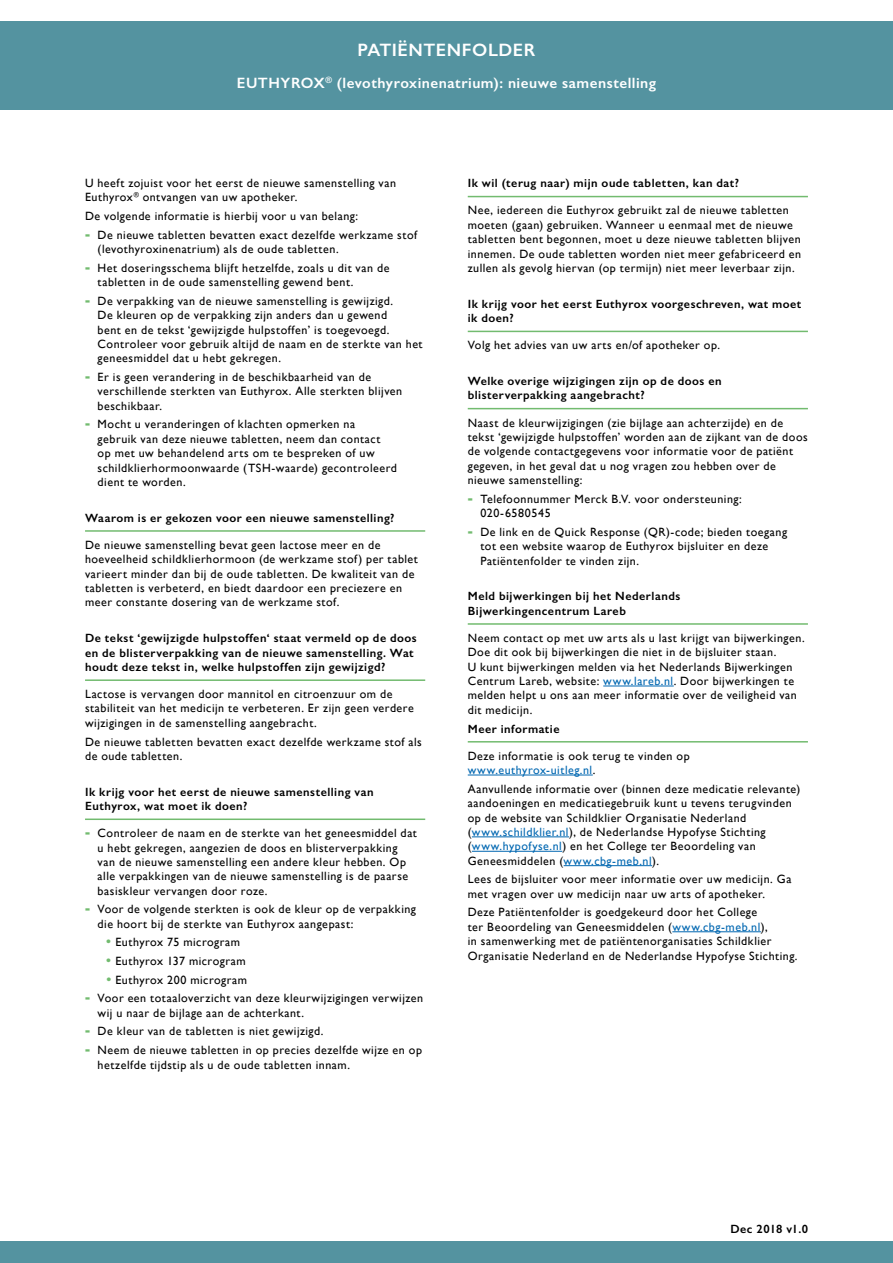
<style>
.page{position:relative;width:893px;height:1263px;background:#fff}
.page>*{position:absolute;margin:0;border:0;box-sizing:border-box;transform-origin:0 0}
.t1{font:600 18px "Gill Sans";letter-spacing:.03em;color:#fff}
.t2{font:600 15px "Gill Sans";letter-spacing:.035em;color:#fff}
.t3{font:12px/14.4px "Gill Sans";letter-spacing:.045em;color:#000}
.t4{font:600 12px/14.4px "Gill Sans";letter-spacing:.045em;color:#000}
.t5{font:600 12px "Gill Sans";letter-spacing:.025em;color:#000}
.s1{font-weight:800;color:#72bb6f}
.s2{color:#0067b1}
</style>
<div class="page">
<div style="left:0;top:1242px;width:893px;height:21px;background:#5493a0"></div>
<div style="left:0;top:21px;width:893px;height:89px;background:#5493a0"></div>
<hr style="left:85px;top:530px;width:340px;height:2px;background:#72bb6f">
<hr style="left:85px;top:679px;width:340px;height:2px;background:#72bb6f">
<hr style="left:85px;top:818px;width:340px;height:2px;background:#72bb6f">
<hr style="left:468px;top:196px;width:340px;height:1px;background:#72bb6f">
<hr style="left:468px;top:331px;width:340px;height:1px;background:#72bb6f">
<hr style="left:468px;top:408px;width:340px;height:1px;background:#72bb6f">
<hr style="left:468px;top:623px;width:340px;height:2px;background:#72bb6f">
<hr style="left:603px;top:686px;width:71px;height:1px;background:#0067b1">
<hr style="left:468px;top:741px;width:340px;height:1px;background:#72bb6f">
<hr style="left:468px;top:775px;width:125px;height:1px;background:#0067b1">
<hr style="left:472px;top:836px;width:97px;height:1px;background:#0067b1">
<hr style="left:472px;top:851px;width:90px;height:1px;background:#0067b1">
<hr style="left:564px;top:865px;width:88px;height:1px;background:#0067b1">
<hr style="left:672px;top:931px;width:89px;height:1px;background:#0067b1">
<p class="t1" style="left:357px;top:39px;width:180px">PATIËNTENFOLDER</p>
<p class="t2" style="left:237px;top:74px;width:421px">EUTHYROX<sup>®</sup> (levothyroxinenatrium): nieuwe samenstelling</p>
<p class="t3" style="left:85px;top:176px;width:313px">U heeft zojuist voor het eerst de nieuwe samenstelling van<br>Euthyrox<sup>®</sup> ontvangen van uw apotheker.</p>
<p class="t3" style="left:85px;top:209px;width:275px">De volgende informatie is hierbij voor u van belang:</p>
<p class="t3" style="left:98px;top:227px;width:321px;text-indent:-13px"><span class="s1">-</span> De nieuwe tabletten bevatten exact dezelfde werkzame stof (levothyroxinenatrium) als de oude tabletten.</p>
<p class="t3" style="left:98px;top:260px;width:293px;text-indent:-13px"><span class="s1">-</span> Het doseringsschema blijft hetzelfde, zoals u dit van de tabletten in de oude samenstelling gewend bent.</p>
<p class="t3" style="left:98px;top:293px;width:327px;text-indent:-13px"><span class="s1">-</span> De verpakking van de nieuwe samenstelling is gewijzigd.<br>De kleuren op de verpakking zijn anders dan u gewend<br>bent en de tekst ‘gewijzigde hulpstoffen’ is toegevoegd.<br>Controleer voor gebruik altijd de naam en de sterkte van het geneesmiddel dat u hebt gekregen.</p>
<p class="t3" style="left:98px;top:370px;width:306px;text-indent:-13px"><span class="s1">-</span> Er is geen verandering in de beschikbaarheid van de verschillende sterkten van Euthyrox. Alle sterkten blijven beschikbaar.</p>
<p class="t3" style="left:98px;top:417px;width:301px;text-indent:-13px"><span class="s1">-</span> Mocht u veranderingen of klachten opmerken na gebruik van deze nieuwe tabletten, neem dan contact<br>op met uw behandelend arts om te bespreken of uw schildklierhormoonwaarde (TSH-waarde) gecontroleerd dient te worden.</p>
<p class="t4" style="left:85px;top:510px;width:311px">Waarom is er gekozen voor een nieuwe samenstelling?</p>
<p class="t3" style="left:85px;top:537px;width:334px">De nieuwe samenstelling bevat geen lactose meer en de hoeveelheid schildklierhormoon (de werkzame stof) per tablet varieert minder dan bij de oude tabletten. De kwaliteit van de tabletten is verbeterd, en biedt daardoor een preciezere en meer constante dosering van de werkzame stof.</p>
<p class="t4" style="left:85px;top:631px;width:333px">De tekst ‘gewijzigde hulpstoffen‘ staat vermeld op de doos en de blisterverpakking van de nieuwe samenstelling. Wat houdt deze tekst in, welke hulpstoffen zijn gewijzigd?</p>
<p class="t3" style="left:85px;top:687px;width:330px">Lactose is vervangen door mannitol en citroenzuur om de stabiliteit van het medicijn te verbeteren. Er zijn geen verdere wijzigingen in de samenstelling aangebracht.</p>
<p class="t3" style="left:85px;top:734px;width:338px">De nieuwe tabletten bevatten exact dezelfde werkzame stof als de oude tabletten.</p>
<p class="t4" style="left:85px;top:784px;width:290px">Ik krijg voor het eerst de nieuwe samenstelling van<br>Euthyrox, wat moet ik doen?</p>
<p class="t3" style="left:98px;top:826px;width:321px;text-indent:-13px"><span class="s1">-</span> Controleer de naam en de sterkte van het geneesmiddel dat u hebt gekregen, aangezien de doos en blisterverpakking van de nieuwe samenstelling een andere kleur hebben. Op alle verpakkingen van de nieuwe samenstelling is de paarse basiskleur vervangen door roze.</p>
<p class="t3" style="left:98px;top:902px;width:320px;text-indent:-13px"><span class="s1">-</span> Voor de volgende sterkten is ook de kleur op de verpakking die hoort bij de sterkte van Euthyrox aangepast:</p>
<p class="t3" style="left:106px;top:935px;width:135px"><span class="s1">•</span> Euthyrox 75 microgram</p>
<p class="t3" style="left:106px;top:954px;width:141px"><span class="s1">•</span> Euthyrox 137 microgram</p>
<p class="t3" style="left:106px;top:972px;width:142px"><span class="s1">•</span> Euthyrox 200 microgram</p>
<p class="t3" style="left:98px;top:991px;width:327px;text-indent:-13px"><span class="s1">-</span> Voor een totaaloverzicht van deze kleurwijzigingen verwijzen wij u naar de bijlage aan de achterkant.</p>
<p class="t3" style="left:85px;top:1024px;width:240px"><span class="s1">-</span> De kleur van de tabletten is niet gewijzigd.</p>
<p class="t3" style="left:98px;top:1043px;width:326px;text-indent:-13px"><span class="s1">-</span> Neem de nieuwe tabletten in op precies dezelfde wijze en op hetzelfde tijdstip als u de oude tabletten innam.</p>
<p class="t4" style="left:468px;top:176px;width:273px">Ik wil (terug naar) mijn oude tabletten, kan dat?</p>
<p class="t3" style="left:468px;top:203px;width:335px">Nee, iedereen die Euthyrox gebruikt zal de nieuwe tabletten moeten (gaan) gebruiken. Wanneer u eenmaal met de nieuwe tabletten bent begonnen, moet u deze nieuwe tabletten blijven innemen. De oude tabletten worden niet meer gefabriceerd en zullen als gevolg hiervan (op termijn) niet meer leverbaar zijn.</p>
<p class="t4" style="left:468px;top:296px;width:335px">Ik krijg voor het eerst Euthyrox voorgeschreven, wat moet ik doen?</p>
<p class="t3" style="left:468px;top:338px;width:254px">Volg het advies van uw arts en/of apotheker op.</p>
<p class="t4" style="left:468px;top:374px;width:255px">Welke overige wijzigingen zijn op de doos en blisterverpakking aangebracht?</p>
<p class="t3" style="left:468px;top:415px;width:341px">Naast de kleurwijzigingen (zie bijlage aan achterzijde) en de tekst ‘gewijzigde hulpstoffen’ worden aan de zijkant van de doos de volgende contactgegevens voor informatie voor de patiënt gegeven, in het geval dat u nog vragen zou hebben over de nieuwe samenstelling:</p>
<p class="t3" style="left:480px;top:491px;width:263px;text-indent:-13px"><span class="s1">-</span> Telefoonnummer Merck B.V. voor ondersteuning:<br>020-6580545</p>
<p class="t3" style="left:480px;top:524px;width:308px;text-indent:-13px"><span class="s1">-</span> De link en de Quick Response (QR)-code; bieden toegang tot een website waarop de Euthyrox bijsluiter en deze<br>Patiëntenfolder te vinden zijn.</p>
<p class="t4" style="left:468px;top:589px;width:214px">Meld bijwerkingen bij het Nederlands<br>Bijwerkingencentrum Lareb</p>
<p class="t3" style="left:468px;top:630px;width:338px">Neem contact op met uw arts als u last krijgt van bijwerkingen.<br>Doe dit ook bij bijwerkingen die niet in de bijsluiter staan.<br>U kunt bijwerkingen melden via het Nederlands Bijwerkingen Centrum Lareb, website: <span class="s2">www.lareb.nl</span>. Door bijwerkingen te melden helpt u ons aan meer informatie over de veiligheid van dit medicijn.</p>
<p class="t4" style="left:468px;top:721px;width:93px">Meer informatie</p>
<p class="t3" style="left:468px;top:748px;width:223px">Deze informatie is ook terug te vinden op <span class="s2">www.euthyrox-uitleg.nl</span>.</p>
<p class="t3" style="left:468px;top:781px;width:334px">Aanvullende informatie over (binnen deze medicatie relevante) aandoeningen en medicatiegebruik kunt u tevens terugvinden op de website van Schildklier Organisatie Nederland (<span class="s2">www.schildklier.nl</span>), de Nederlandse Hypofyse Stichting (<span class="s2">www.hypofyse.nl</span>) en het College ter Beoordeling van Geneesmiddelen (<span class="s2">www.cbg-meb.nl</span>).</p>
<p class="t3" style="left:468px;top:872px;width:325px">Lees de bijsluiter voor meer informatie over uw medicijn. Ga met vragen over uw medicijn naar uw arts of apotheker.</p>
<p class="t3" style="left:468px;top:905px;width:331px">Deze Patiëntenfolder is goedgekeurd door het College<br>ter Beoordeling van Geneesmiddelen (<span class="s2">www.cbg-meb.nl</span>),<br>in samenwerking met de patiëntenorganisaties Schildklier Organisatie Nederland en de Nederlandse Hypofyse Stichting.</p>
<p class="t5" style="left:730px;top:1222px;width:79px">Dec 2018 v1.0</p>
</div>
